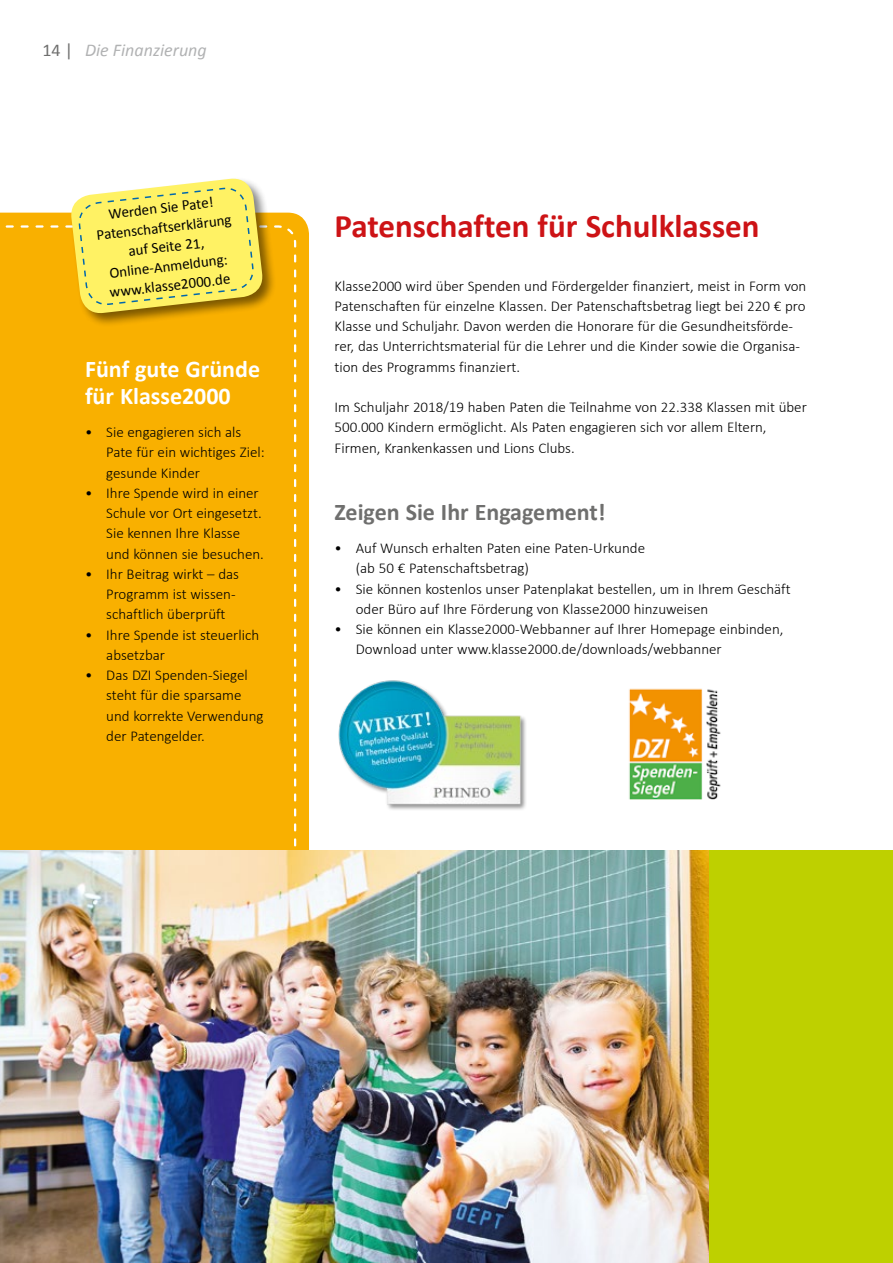
<style>
.page{position:relative;width:893px;height:1263px;background:#fff}
.page>*{position:absolute;margin:0;border:0;box-sizing:border-box;transform-origin:0 0}
.t1{font:700 33px "Calibri";color:#cd1316}
.t2{font:700 24px/27px "Calibri";color:#fff}
.t3{font:700 24px "Calibri";color:#6f6f6e}
.t4{font:italic 18px "Calibri";color:#b1b2b3}
.t5{font:300 15px/20.2px "Calibri";color:#000}
.t6{font:15px/19.5px "Calibri";color:#000;text-align:center}
.s1{font-style:normal;color:#6f6f6e}
</style>
<div class="page">
<div style="left:0;top:850px;width:893px;height:413px;background:#bed000"></div>
<div style="left:277px;top:213px;width:32px;height:637px;background:#f9b000"></div>
<div style="left:0;top:224px;width:297px;height:626px;background:#f9b000"></div>
<img style="left:629px;top:688px;width:92px;height:111px">
<img style="left:338px;top:680px;width:188px;height:130px">
<img style="left:0;top:850px;width:709px;height:413px">
<div style="left:69px;top:177px;width:208px;height:150px;background:#000;opacity:.5"></div>
<svg style="left:0;top:177px;width:271px;height:138px;background:#f4da5c"></svg>
<p class="t4" style="left:43px;top:38px;width:166px"><span class="s1">14 |</span> Die Finanzierung</p>
<p class="t6" style="left:94px;top:205px;width:137px;rotate:-6deg">Werden Sie Pate!<br>Patenschaftserklärung auf Seite 21,<br>Online-Anmeldung: www.klasse2000.de</p>
<h2 class="t2" style="left:85px;top:356px;width:177px">Fünf gute Gründe für Klasse2000</h2>
<p class="t5" style="left:106px;top:422px;width:160px;text-indent:-21px">• Sie engagieren sich als<br>Pate für ein wichtiges Ziel: gesunde Kinder</p>
<p class="t5" style="left:106px;top:483px;width:159px;text-indent:-21px">• Ihre Spende wird in einer<br>Schule vor Ort eingesetzt.<br>Sie kennen Ihre Klasse und können sie besuchen.</p>
<p class="t5" style="left:106px;top:564px;width:134px;text-indent:-21px">• Ihr Beitrag wirkt – das<br>Programm ist wissen&shy;schaftlich überprüft</p>
<p class="t5" style="left:106px;top:624px;width:154px;text-indent:-21px">• Ihre Spende ist steuerlich absetzbar</p>
<p class="t5" style="left:106px;top:665px;width:159px;text-indent:-21px">• Das DZI Spenden-Siegel steht für die sparsame und korrekte Verwendung der Patengelder.</p>
<h1 class="t1" style="left:334px;top:205px;width:427px">Patenschaften für Schulklassen</h1>
<p class="t5" style="left:334px;top:275px;width:473px">Klasse2000 wird über Spenden und Fördergelder finanziert, meist in Form von Patenschaften für einzelne Klassen. Der Patenschaftsbetrag liegt bei 220 € pro Klasse und Schuljahr. Davon werden die Honorare für die Gesundheitsförde&shy;rer, das Unterrichtsmaterial für die Lehrer und die Kinder sowie die Organisa&shy;tion des Programms finanziert.</p>
<p class="t5" style="left:334px;top:397px;width:474px">Im Schuljahr 2018/19 haben Paten die Teilnahme von 22.338 Klassen mit über<br>500.000 Kindern ermöglicht. Als Paten engagieren sich vor allem Eltern,<br>Firmen, Krankenkassen und Lions Clubs.</p>
<h2 class="t3" style="left:334px;top:497px;width:273px">Zeigen Sie Ihr Engagement!</h2>
<p class="t5" style="left:356px;top:538px;width:291px;text-indent:-21px">• Auf Wunsch erhalten Paten eine Paten-Urkunde (ab 50 € Patenschaftsbetrag)</p>
<p class="t5" style="left:356px;top:578px;width:436px;text-indent:-21px">• Sie können kostenlos unser Patenplakat bestellen, um in Ihrem Geschäft oder Büro auf Ihre Förderung von Klasse2000 hinzuweisen</p>
<p class="t5" style="left:356px;top:619px;width:429px;text-indent:-21px">• Sie können ein Klasse2000-Webbanner auf Ihrer Homepage einbinden,<br>Download unter www.klasse2000.de/downloads/webbanner</p>
</div>
